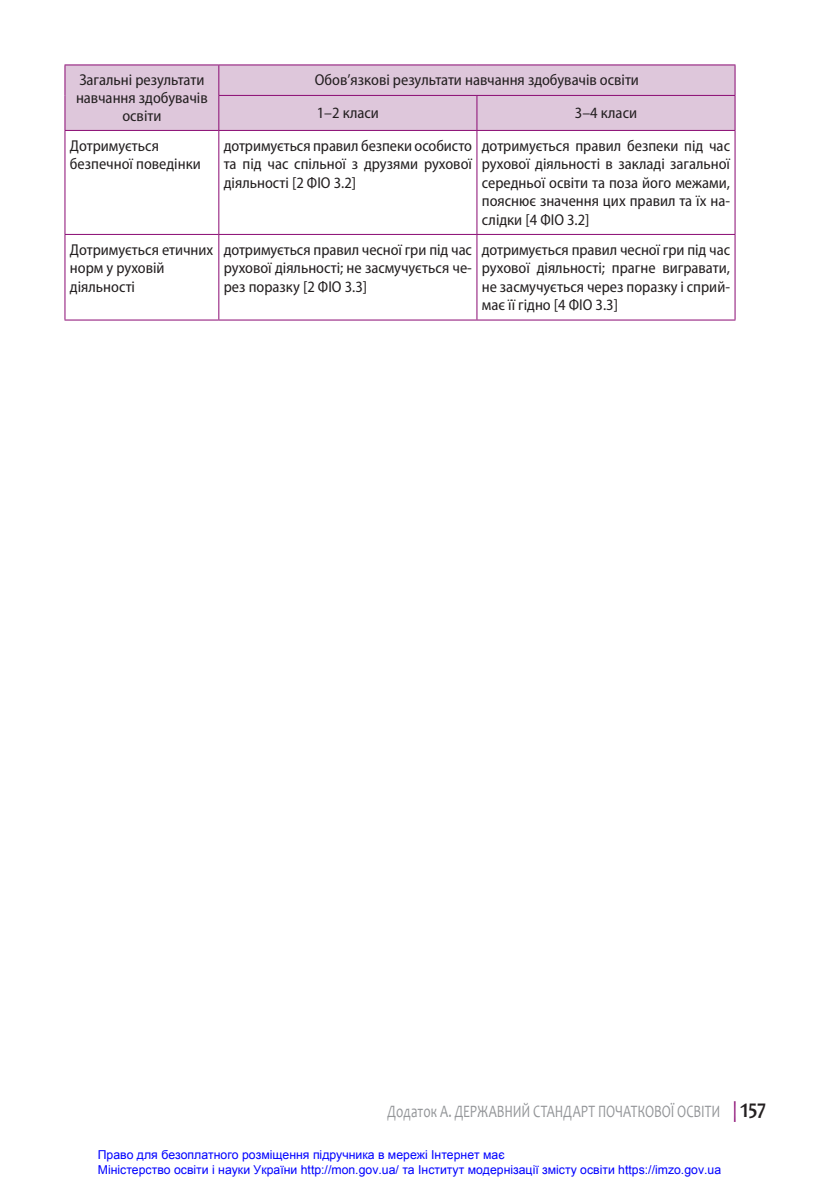
<style>
.page{position:relative;width:819px;height:1191px;background:#fff}
.page>*{position:absolute;margin:0;border:0;box-sizing:border-box;transform-origin:0 0}
.t1{font:17.5px "Candara";letter-spacing:.005em;color:#939598;scale:.75 1}
.t2{font:semi-condensed 15.75px/18.4px "Myriad Pro";color:#231f20;text-align:justify}
.t3{font:12.25px/14.7px "Arial";color:#00f}
.s1{font-size:21px;color:#8a0a72}
.s2{font-weight:700;font-size:21px;color:#231f20}
</style>
<div class="page">
<div style="left:65px;top:65px;width:669px;height:65px;background:#dec7db"></div>
<hr style="left:218px;top:65px;width:1px;height:30px;background:#8a0a72">
<hr style="left:218px;top:95px;width:259px;height:1px;background:#8a0a72">
<hr style="left:218px;top:96px;width:1px;height:34px;background:#8a0a72">
<hr style="left:477px;top:95px;width:258px;height:1px;background:#8a0a72">
<hr style="left:476px;top:96px;width:1px;height:34px;background:#8a0a72">
<hr style="left:64px;top:130px;width:155px;height:1px;background:#8a0a72">
<hr style="left:219px;top:130px;width:258px;height:1px;background:#8a0a72">
<hr style="left:218px;top:131px;width:1px;height:103px;background:#8a0a72">
<hr style="left:477px;top:130px;width:258px;height:1px;background:#8a0a72">
<hr style="left:476px;top:131px;width:1px;height:103px;background:#8a0a72">
<hr style="left:64px;top:234px;width:155px;height:1px;background:#8a0a72">
<hr style="left:219px;top:234px;width:258px;height:1px;background:#8a0a72">
<hr style="left:218px;top:235px;width:1px;height:84px;background:#8a0a72">
<hr style="left:477px;top:234px;width:258px;height:1px;background:#8a0a72">
<hr style="left:476px;top:235px;width:1px;height:84px;background:#8a0a72">
<hr style="left:64px;top:64px;width:155px;height:1px;background:#8a0a72">
<hr style="left:64px;top:65px;width:1px;height:30px;background:#8a0a72">
<hr style="left:219px;top:64px;width:258px;height:1px;background:#8a0a72">
<hr style="left:477px;top:64px;width:258px;height:1px;background:#8a0a72">
<hr style="left:734px;top:65px;width:1px;height:30px;background:#8a0a72">
<hr style="left:64px;top:95px;width:1px;height:35px;background:#8a0a72">
<hr style="left:734px;top:96px;width:1px;height:34px;background:#8a0a72">
<hr style="left:64px;top:131px;width:1px;height:103px;background:#8a0a72">
<hr style="left:734px;top:131px;width:1px;height:103px;background:#8a0a72">
<hr style="left:64px;top:235px;width:1px;height:84px;background:#8a0a72">
<hr style="left:734px;top:235px;width:1px;height:84px;background:#8a0a72">
<hr style="left:64px;top:319px;width:155px;height:1px;background:#8a0a72">
<hr style="left:219px;top:319px;width:258px;height:1px;background:#8a0a72">
<hr style="left:477px;top:319px;width:258px;height:1px;background:#8a0a72">
<p class="t2" style="left:76px;top:72px;width:133px;line-height:17.5px;text-align:center">Загальні результати навчання здобувачів освіти</p>
<p class="t2" style="left:315px;top:64px;width:325px;line-height:32.7px">Обов’язкові результати навчання здобувачів освіти<br>1–2 класи</p>
<p class="t2" style="left:575px;top:104px;width:64px">3–4 класи</p>
<p class="t2" style="left:70px;top:137px;width:132px">Дотримується безпечної поведінки</p>
<p class="t2" style="left:224px;top:137px;width:250px">дотримується правил безпеки особисто та під час спільної з друзями рухової діяльності [2 ФІО 3.2]</p>
<p class="t2" style="left:482px;top:137px;width:250px">дотримується правил безпеки під час рухової діяльності в закладі загальної середньої освіти та поза його межами, пояснює значення цих правил та їх на&shy;слідки [4 ФІО 3.2]</p>
<p class="t2" style="left:70px;top:241px;width:145px;text-align:left">Дотримується етичних норм у руховій діяльності</p>
<p class="t2" style="left:224px;top:241px;width:250px">дотримується правил чесної гри під час рухової діяльності; не засмучується че&shy;рез поразку [2 ФІО 3.3]</p>
<p class="t2" style="left:482px;top:241px;width:250px">дотримується правил чесної гри під час рухової діяльності; прагне вигравати, не засмучується через поразку і сприй&shy;має її гідно [4 ФІО 3.3]</p>
<p class="t1" style="left:387px;top:1100px;width:507px">Додаток А. ДЕРЖАВНИЙ СТАНДАРТ ПОЧАТКОВОЇ ОСВІТИ <span class="s1">|</span> <span class="s2">157</span></p>
<p class="t3" style="left:98px;top:1147px;width:624px">Право для безоплатного розміщення підручника в мережі Інтернет має<br>Міністерство освіти і науки України http://mon.gov.ua/ та Інститут модернізації змісту освіти https://imzo.gov.ua</p>
</div>
